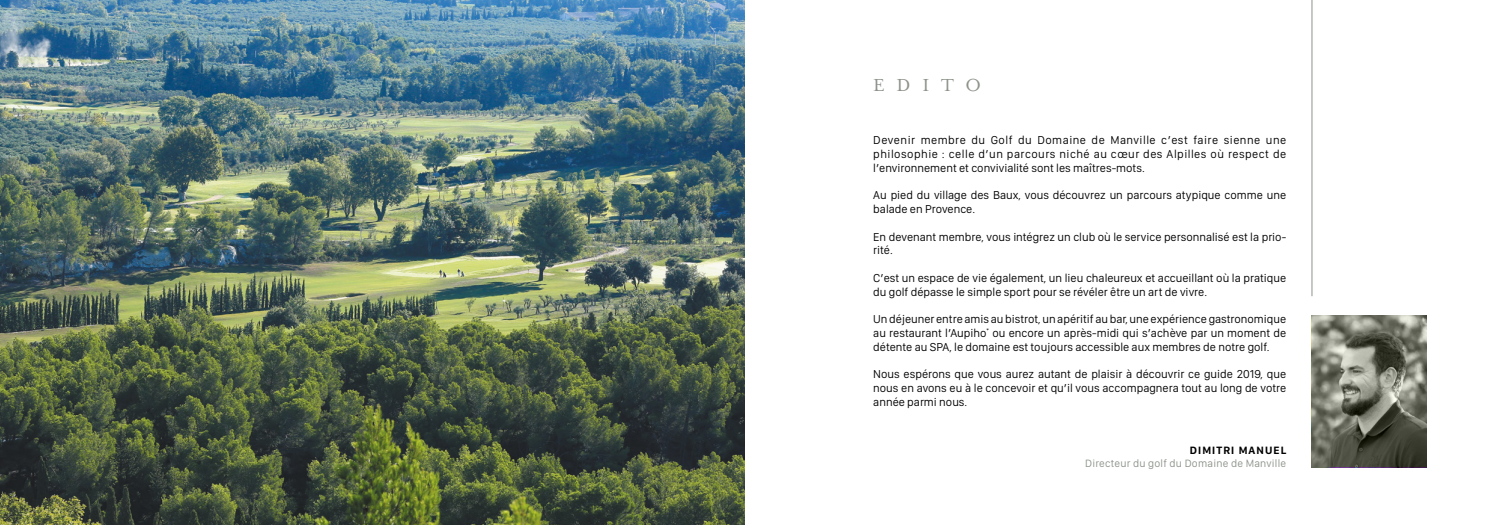
<style>
.page{position:relative;width:1489px;height:525px;background:#fff}
.page>*{position:absolute;margin:0;border:0;box-sizing:border-box;transform-origin:0 0}
.t1{font:20px "Mrs Eaves Roman";letter-spacing:.585em;color:#8d938a}
.t2{font:11.88px/13.8px "San Francisco Display";color:#000;text-align:justify}
.t3{font:11px "San Francisco Display";letter-spacing:.02em;color:#8d938a}
.t4{font:700 11px "San Francisco Display";letter-spacing:.1em;color:#000}
</style>
<div class="page">
<img style="left:0;top:0;width:744px;height:524px">
<img style="left:1311px;top:315px;width:115px;height:152px">
<hr style="left:1311px;top:0;width:1px;height:296px;background:#8d938a">
<h1 class="t1" style="left:873px;top:75px;width:110px">EDITO</h1>
<p class="t2" style="left:873px;top:133px;width:414px">Devenir membre du Golf du Domaine de Manville c’est faire sienne une philosophie : celle d’un parcours niché au cœur des Alpilles où respect de l’environnement et convivialité sont les maîtres-mots.</p>
<p class="t2" style="left:873px;top:188px;width:414px">Au pied du village des Baux, vous découvrez un parcours atypique comme une balade en Provence.</p>
<p class="t2" style="left:873px;top:229px;width:414px">En devenant membre, vous intégrez un club où le service personnalisé est la prio&shy;rité.</p>
<p class="t2" style="left:873px;top:270px;width:414px">C’est un espace de vie également, un lieu chaleureux et accueillant où la pratique du golf dépasse le simple sport pour se révéler être un art de vivre.</p>
<p class="t2" style="left:873px;top:312px;width:414px">Un déjeuner entre amis au bistrot, un apéritif au bar, une expérience gastronomique au restaurant l’Aupiho<sup>*</sup> ou encore un après-midi qui s’achève par un moment de détente au SPA, le domaine est toujours accessible aux membres de notre golf.</p>
<p class="t2" style="left:873px;top:367px;width:414px">Nous espérons que vous aurez autant de plaisir à découvrir ce guide 2019, que nous en avons eu à le concevoir et qu’il vous accompagnera tout au long de votre année parmi nous.</p>
<p class="t4" style="left:1189px;top:443px;width:98px">DIMITRI MANUEL</p>
<p class="t3" style="left:1085px;top:456px;width:202px">Directeur du golf du Domaine de Manville</p>
</div>
